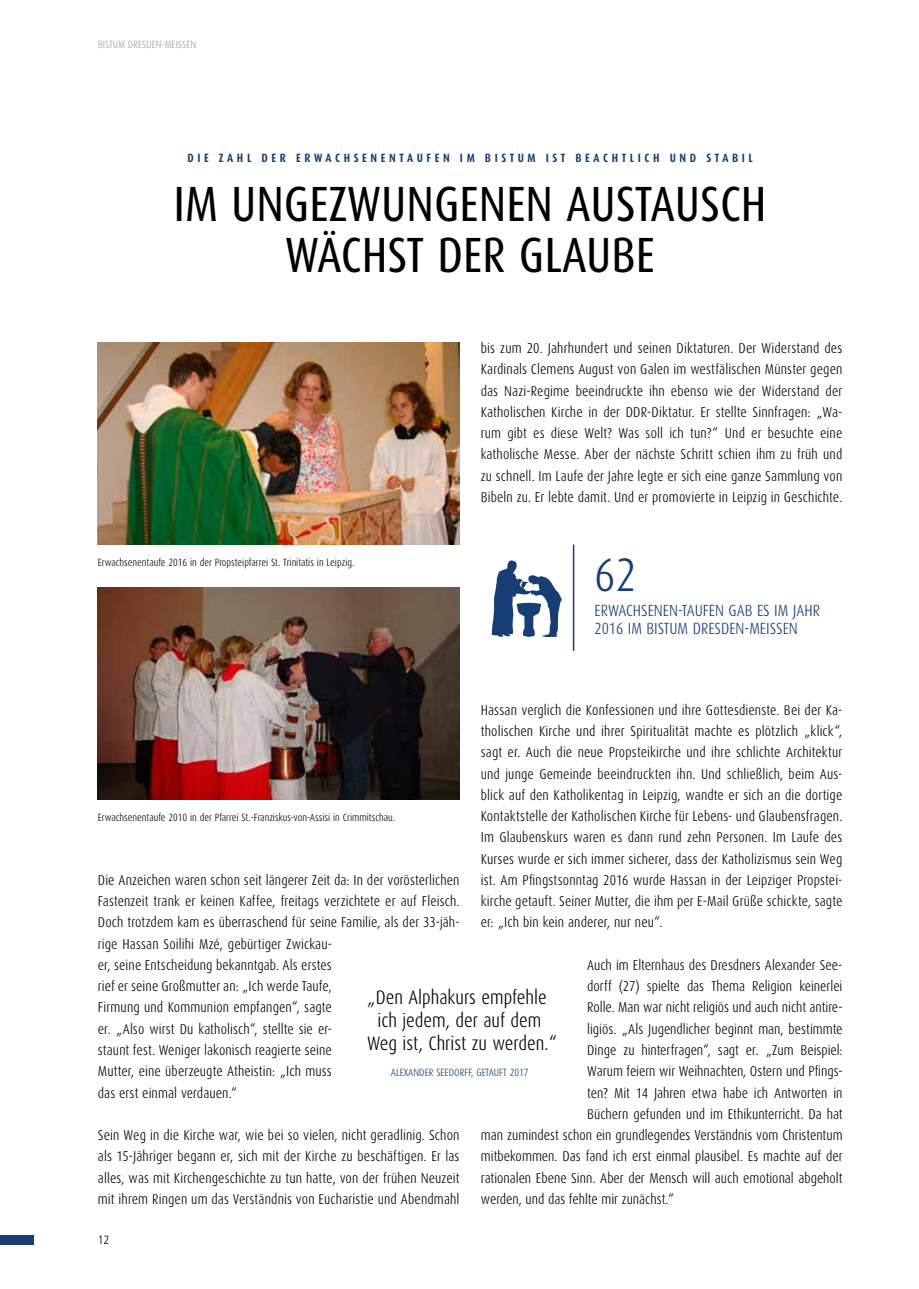
<style>
.page{position:relative;width:919px;height:1289px;background:#fff}
.page>*{position:absolute;margin:0;border:0;box-sizing:border-box;transform-origin:0 0}
.t1{font:49.5px/51px "Dax Condensed";color:#000;text-align:center}
.t2{font:300 47.1px "Dax Condensed";color:#163e75}
.t3{font:300 19.5px/23.4px "Dax Condensed";color:#000;text-align:center}
.t4{font:300 16.2px/18px "Dax Condensed";color:#163e75}
.t5{font:300 14.25px/21.3px "Dax Condensed";letter-spacing:.005em;color:#000;text-align:justify}
.t6{font:700 12px "Dax Condensed";letter-spacing:.3em;color:#163e75}
.t7{font:300 condensed 12px "Frutiger LT";color:#000}
.t8{font:300 10.5px "Dax Condensed";color:#000}
.t9{font:300 10.5px "Dax Condensed";color:#163e75}
.t10{font:300 10.5px "Dax Condensed";color:#9c9d9d}
</style>
<div class="page">
<div style="left:0;top:1235px;width:34px;height:9px;background:#163e75"></div>
<img style="left:98px;top:587px;width:361px;height:212px">
<img style="left:98px;top:342px;width:361px;height:202px">
<hr style="left:572px;top:544px;width:2px;height:107px;background:#163e75">
<svg style="left:491px;top:560px;width:71px;height:77px"></svg>
<p class="t10" style="left:98px;top:39px;width:100px">BISTUM DRESDEN-MEISSEN</p>
<p class="t6" style="left:187px;top:151px;width:567px">DIE ZAHL DER ERWACHSENENTAUFEN IM BISTUM IST BEACHTLICH UND STABIL</p>
<h1 class="t1" style="left:173px;top:179px;width:594px">IM UNGEZWUNGENEN AUSTAUSCH<br>WÄCHST DER GLAUBE</h1>
<p class="t8" style="left:98px;top:556px;width:258px">Erwachsenentaufe 2016 in der Propsteipfarrei St. Trinitatis in Leipzig.</p>
<p class="t5" style="left:480px;top:338px;width:363px">bis zum 20. Jahrhundert und seinen Diktaturen. Der Widerstand des Kardinals Clemens August von Galen im westfälischen Münster gegen das Nazi-Regime beeindruckte ihn ebenso wie der Widerstand der Katholischen Kirche in der DDR-Diktatur. Er stellte Sinnfragen: „Wa&shy;rum gibt es diese Welt? Was soll ich tun?“ Und er besuchte eine katholische Messe. Aber der nächste Schritt schien ihm zu früh und zu schnell. Im Laufe der Jahre legte er sich eine ganze Sammlung von Bibeln zu. Er lebte damit. Und er promovierte in Leipzig in Geschichte.</p>
<h2 class="t2" style="left:594px;top:549px;width:43px">62</h2>
<p class="t4" style="left:594px;top:601px;width:227px">ERWACHSENEN-TAUFEN GAB ES IM JAHR<br>2016 IM BISTUM DRESDEN-MEISSEN</p>
<p class="t5" style="left:480px;top:699px;width:363px">Hassan verglich die Konfessionen und ihre Gottesdienste. Bei der Ka&shy;tholischen Kirche und ihrer Spiritualität machte es plötzlich „klick“, sagt er. Auch die neue Propsteikirche und ihre schlichte Architektur und junge Gemeinde beeindruckten ihn. Und schließlich, beim Aus&shy;blick auf den Katholikentag in Leipzig, wandte er sich an die dortige Kontaktstelle der Katholischen Kirche für Lebens- und Glaubensfragen.<br>Im Glaubenskurs waren es dann rund zehn Personen. Im Laufe des Kurses wurde er sich immer sicherer, dass der Katholizismus sein Weg ist. Am Pfingstsonntag 2016 wurde Hassan in der Leipziger Propstei&shy;kirche getauft. Seiner Mutter, die ihm per E-Mail Grüße schickte, sagte er: „Ich bin kein anderer, nur neu“.</p>
<p class="t5" style="left:587px;top:954px;width:257px">Auch im Elternhaus des Dresdners Alexander See-</p>
<p class="t5" style="left:587px;top:975px;width:257px">dorff (27) spielte das Thema Religion keinerlei</p>
<p class="t5" style="left:587px;top:997px;width:257px">Rolle. Man war nicht religiös und auch nicht antire-</p>
<p class="t5" style="left:587px;top:1018px;width:257px">ligiös. „Als Jugendlicher beginnt man, bestimmte</p>
<p class="t5" style="left:587px;top:1039px;width:257px">Dinge zu hinterfragen“, sagt er. „Zum Beispiel:</p>
<p class="t5" style="left:587px;top:1060px;width:257px">Warum feiern wir Weihnachten, Ostern und Pfings-</p>
<p class="t5" style="left:587px;top:1082px;width:257px">ten? Mit 14 Jahren etwa habe ich Antworten in</p>
<p class="t5" style="left:587px;top:1103px;width:257px">Büchern gefunden und im Ethikunterricht. Da hat</p>
<p class="t5" style="left:481px;top:1124px;width:363px">man zumindest schon ein grundlegendes Verständnis vom Christentum</p>
<p class="t5" style="left:481px;top:1145px;width:363px">mitbekommen. Das fand ich erst einmal plausibel. Es machte auf der</p>
<p class="t5" style="left:481px;top:1167px;width:363px">rationalen Ebene Sinn. Aber der Mensch will auch emotional abgeholt</p>
<p class="t5" style="left:481px;top:1188px;width:195px">werden, und das fehlte mir zunächst.“</p>
<p class="t8" style="left:98px;top:811px;width:298px">Erwachsenentaufe 2010 in der Pfarrei St.-Franziskus-von-Assisi in Crimmitschau.</p>
<p class="t5" style="left:98px;top:869px;width:363px;text-align:left">Die Anzeichen waren schon seit längerer Zeit da: In der vorösterlichen Fastenzeit trank er keinen Kaffee, freitags verzichtete er auf Fleisch.<br>Doch trotzdem kam es überraschend für seine Familie, als der 33-jäh&shy;rige Hassan Soilihi Mzé, gebürtiger Zwickau-<br>er, seine Entscheidung bekanntgab. Als erstes<br>rief er seine Großmutter an: „Ich werde Taufe,<br>Firmung und Kommunion empfangen“, sagte<br>er. „Also wirst Du katholisch“, stellte sie er-<br>staunt fest. Weniger lakonisch reagierte seine<br>Mutter, eine überzeugte Atheistin: „Ich muss<br>das erst einmal verdauen.“</p>
<p class="t5" style="left:98px;top:1124px;width:363px">Sein Weg in die Kirche war, wie bei so vielen, nicht geradlinig. Schon als 15-Jähriger begann er, sich mit der Kirche zu beschäftigen. Er las alles, was mit Kirchengeschichte zu tun hatte, von der frühen Neuzeit mit ihrem Ringen um das Verständnis von Eucharistie und Abendmahl</p>
<h3 class="t3" style="left:366px;top:985px;width:193px">„Den Alphakurs empfehle ich jedem, der auf dem<br>Weg ist, Christ zu werden.“</h3>
<p class="t9" style="left:391px;top:1066px;width:139px">ALEXANDER SEEDORFF, GETAUFT 2017</p>
<p class="t7" style="left:98px;top:1233px;width:13px">12</p>
</div>
